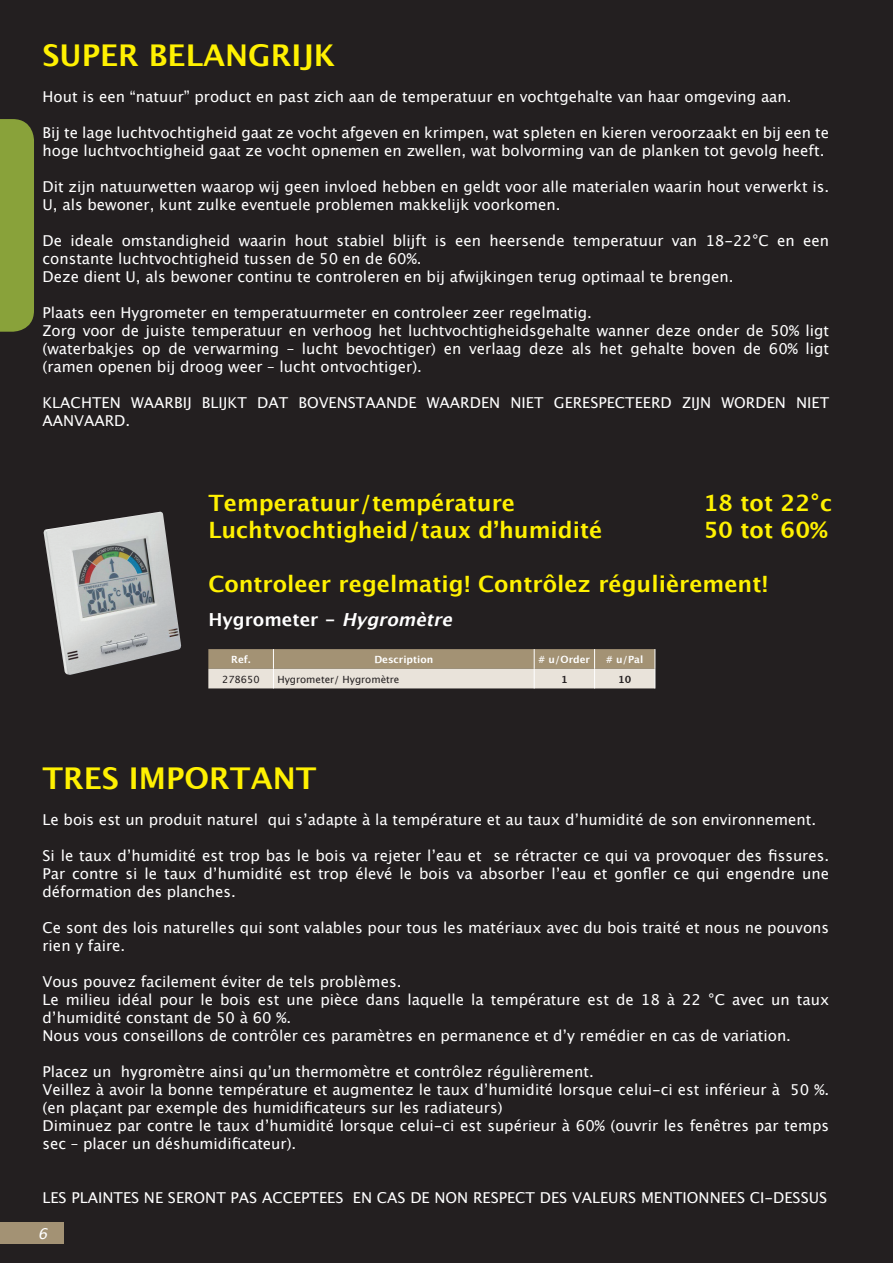
<style>
.page{position:relative;width:893px;height:1263px;background:#231f20}
.page>*{position:absolute;margin:0;border:0;box-sizing:border-box;transform-origin:0 0}
.t1{font:700 30px "Lucida Grande";color:#fff101}
.t2{font:700 22.5px "Lucida Grande";color:#fff101}
.t3{font:700 18px "Lucida Grande";color:#fff}
.t4{font:15px/18px "Lucida Grande";color:#fff}
.t5{font:italic 15px "Lucida Grande";color:#fff}
.t6{font:700 9.9px "Lucida Grande";color:#fff}
.t7{font:9.9px "Lucida Grande";color:#231f20}
.t8{font:700 9.9px "Lucida Grande";color:#231f20}
.s1{font-style:italic}
</style>
<div class="page">
<img style="left:43px;top:512px;width:139px;height:163px">
<svg style="left:208px;top:649px;width:448px;height:39px;background:#c4b8a5"></svg>
<div style="left:0;top:1222px;width:64px;height:22px;background:#a39274"></div>
<div style="left:0;top:119px;width:34px;height:213px;background:#89a23a"></div>
<h1 class="t1" style="left:43px;top:31px;width:294px">SUPER BELANGRIJK</h1>
<p class="t4" style="left:43px;top:88px;width:751px">Hout is een “natuur” product en past zich aan de temperatuur en vochtgehalte van haar omgeving aan.</p>
<p class="t4" style="left:43px;top:124px;width:788px">Bij te lage luchtvochtigheid gaat ze vocht afgeven en krimpen, wat spleten en kieren veroorzaakt en bij een te hoge luchtvochtigheid gaat ze vocht opnemen en zwellen, wat bolvorming van de planken tot gevolg heeft.</p>
<p class="t4" style="left:43px;top:178px;width:788px">Dit zijn natuurwetten waarop wij geen invloed hebben en geldt voor alle materialen waarin hout verwerkt is.<br>U, als bewoner, kunt zulke eventuele problemen makkelijk voorkomen.</p>
<p class="t4" style="left:43px;top:232px;width:788px">De ideale omstandigheid waarin hout stabiel blijft is een heersende temperatuur van 18-22°C en een constante luchtvochtigheid tussen de 50 en de 60%.<br>Deze dient U, als bewoner continu te controleren en bij afwijkingen terug optimaal te brengen.</p>
<p class="t4" style="left:43px;top:304px;width:788px">Plaats een Hygrometer en temperatuurmeter en controleer zeer regelmatig.<br>Zorg voor de juiste temperatuur en verhoog het luchtvochtigheidsgehalte wanner deze onder de 50% ligt (waterbakjes op de verwarming – lucht bevochtiger) en verlaag deze als het gehalte boven de 60% ligt (ramen openen bij droog weer – lucht ontvochtiger).</p>
<p class="t4" style="left:43px;top:394px;width:788px">KLACHTEN WAARBIJ BLIJKT DAT BOVENSTAANDE WAARDEN NIET GERESPECTEERD ZIJN WORDEN NIET<br>AANVAARD.</p>
<h2 class="t2" style="left:208px;top:485px;width:308px">Temperatuur/température</h2>
<h2 class="t2" style="left:703px;top:485px;width:130px">18 tot 22°c</h2>
<h2 class="t2" style="left:208px;top:512px;width:395px">Luchtvochtigheid/taux d’humidité</h2>
<h2 class="t2" style="left:703px;top:512px;width:126px">50 tot 60%</h2>
<h2 class="t2" style="left:208px;top:566px;width:562px">Controleer regelmatig! Contrôlez régulièrement!</h2>
<p class="t3" style="left:208px;top:605px;width:251px">H yg ro m e te r - <span class="s1">Hygromètre</span></p>
<p class="t6" style="left:231px;top:651px;width:21px">Ref.</p>
<p class="t6" style="left:374px;top:651px;width:60px">Description</p>
<p class="t6" style="left:539px;top:651px;width:53px"># u/Order</p>
<p class="t6" style="left:606px;top:651px;width:39px"># u/Pal</p>
<p class="t7" style="left:222px;top:673px;width:39px">278650</p>
<p class="t7" style="left:277px;top:673px;width:124px">Hygrometer/ Hygromètre</p>
<p class="t8" style="left:561px;top:671px;width:8px">1</p>
<p class="t8" style="left:618px;top:671px;width:15px">10</p>
<h1 class="t1" style="left:43px;top:754px;width:275px">TRES IMPORTANT</h1>
<p class="t4" style="left:43px;top:811px;width:775px">Le bois est un produit naturel qui s’adapte à la température et au taux d’humidité de son environnement.</p>
<p class="t4" style="left:43px;top:847px;width:788px;text-align:justify">Si le taux d’humidité est trop bas le bois va rejeter l’eau et se rétracter ce qui va provoquer des fissures.<br>Par contre si le taux d’humidité est trop élevé le bois va absorber l’eau et gonfler ce qui engendre une déformation des planches.</p>
<p class="t4" style="left:43px;top:919px;width:788px">Ce sont des lois naturelles qui sont valables pour tous les matériaux avec du bois traité et nous ne pouvons rien y faire.</p>
<p class="t4" style="left:43px;top:973px;width:788px">Vous pouvez facilement éviter de tels problèmes.<br>Le milieu idéal pour le bois est une pièce dans laquelle la température est de 18 à 22 °C avec un taux d’humidité constant de 50 à 60 %.<br>Nous vous conseillons de contrôler ces paramètres en permanence et d’y remédier en cas de variation.</p>
<p class="t4" style="left:43px;top:1063px;width:788px">Placez un hygromètre ainsi qu’un thermomètre et contrôlez régulièrement.<br>Veillez à avoir la bonne température et augmentez le taux d’humidité lorsque celui-ci est inférieur à 50 %. (en plaçant par exemple des humidificateurs sur les radiateurs)<br>Diminuez par contre le taux d’humidité lorsque celui-ci est supérieur à 60% (ouvrir les fenêtres par temps sec – placer un déshumidificateur).</p>
<p class="t4" style="left:43px;top:1189px;width:786px">LES PLAINTES NE SERONT PAS ACCEPTEES EN CAS DE NON RESPECT DES VALEURS MENTIONNEES CI-DESSUS</p>
<p class="t5" style="left:38px;top:1225px;width:17px">6</p>
</div>
